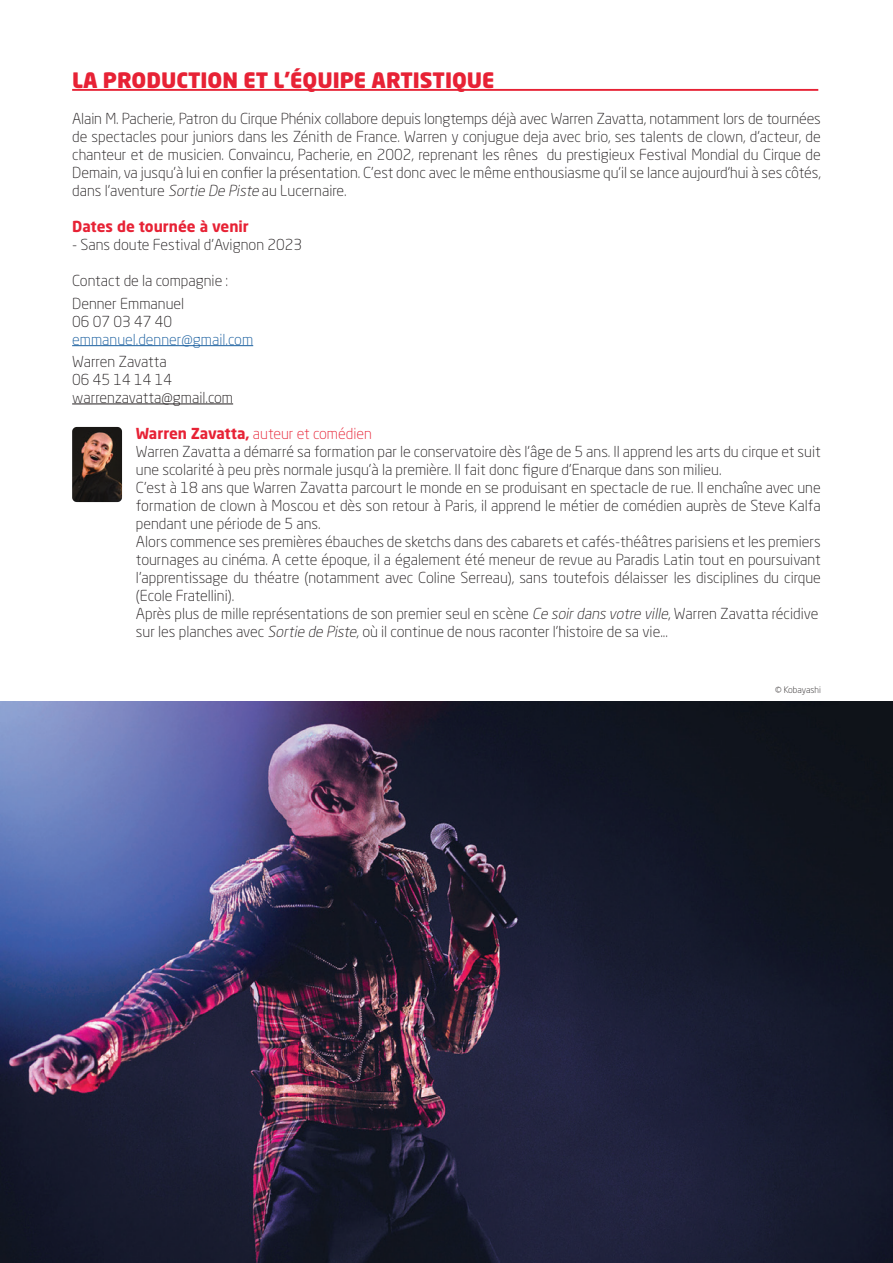
<style>
.page{position:relative;width:893px;height:1263px;background:#fff}
.page>*{position:absolute;margin:0;border:0;box-sizing:border-box;transform-origin:0 0}
.t1{font:900 21px "Neo Sans Std";color:#e72235}
.t2{font:300 15px/18px "Neo Sans Std";color:#231f20;text-align:justify}
.t3{font:300 15px "Neo Sans Std";color:#e72235}
.t4{font:300 15px "Neo Sans Std";color:#175d9e}
.t5{font:700 15px "Neo Sans W1 G";color:#e72235}
.t6{font:300 9px "Neo Sans Std";color:#231f20}
.s1{font-style:italic}
.s2{font-family:"Neo Sans W1 G";font-weight:700}
</style>
<div class="page">
<hr style="left:72px;top:89px;width:746px;height:2px;background:#e72235">
<hr style="left:72px;top:345px;width:181px;height:1px;background:#175d9e">
<hr style="left:72px;top:404px;width:161px;height:1px;background:#231f20">
<img style="left:0;top:701px;width:893px;height:562px">
<img style="left:72px;top:427px;width:50px;height:75px">
<p class="t1" style="left:72px;top:67px;width:424px">LA PRODUCTION ET L’ÉQUIPE ARTISTIQUE</p>
<p class="t2" style="left:72px;top:110px;width:750px">Alain M. Pacherie, Patron du Cirque Phénix collabore depuis longtemps déjà avec Warren Zavatta, notamment lors de tournées de spectacles pour juniors dans les Zénith de France. Warren y conjugue deja avec brio, ses talents de clown, d’acteur, de chanteur et de musicien. Convaincu, Pacherie, en 2002, reprenant les rênes du prestigieux Festival Mondial du Cirque de Demain, va jusqu’à lui en confier la présentation. C’est donc avec le même enthousiasme qu’il se lance aujourd’hui à ses côtés, dans l’aventure <span class="s1">Sortie De Piste</span> au Lucernaire.</p>
<p class="t5" style="left:72px;top:217px;width:178px">Dates de tournée à venir</p>
<p class="t2" style="left:72px;top:236px;width:232px">- Sans doute Festival d’Avignon 2023</p>
<p class="t2" style="left:72px;top:272px;width:158px">Contact de la compagnie :</p>
<p class="t2" style="left:72px;top:294px;width:114px">Denner Emmanuel</p>
<p class="t2" style="left:72px;top:312px;width:101px">06 07 03 47 40</p>
<p class="t4" style="left:72px;top:330px;width:183px">emmanuel.denner@gmail.com</p>
<p class="t2" style="left:72px;top:352px;width:96px">Warren Zavatta</p>
<p class="t2" style="left:72px;top:370px;width:101px">06 45 14 14 14</p>
<p class="t2" style="left:72px;top:388px;width:162px">warrenzavatta@gmail.com</p>
<p class="t3" style="left:136px;top:424px;width:237px"><span class="s2">Warren Zavatta,</span> auteur et comédien</p>
<p class="t2" style="left:136px;top:442px;width:686px">Warren Zavatta a démarré sa formation par le conservatoire dès l’âge de 5 ans. Il apprend les arts du cirque et suit une scolarité à peu près normale jusqu’à la première. Il fait donc figure d’Enarque dans son milieu.</p>
<p class="t2" style="left:136px;top:478px;width:686px">C’est à 18 ans que Warren Zavatta parcourt le monde en se produisant en spectacle de rue. Il enchaîne avec une formation de clown à Moscou et dès son retour à Paris, il apprend le métier de comédien auprès de Steve Kalfa pendant une période de 5 ans.</p>
<p class="t2" style="left:136px;top:532px;width:686px">Alors commence ses premières ébauches de sketchs dans des cabarets et cafés-théâtres parisiens et les premiers tournages au cinéma. A cette époque, il a également été meneur de revue au Paradis Latin tout en poursuivant l’apprentissage du théatre (notamment avec Coline Serreau), sans toutefois délaisser les disciplines du cirque (Ecole Fratellini).</p>
<p class="t2" style="left:136px;top:604px;width:684px">Après plus de mille représentations de son premier seul en scène <span class="s1">Ce soirdans votre ville</span>, Warren Zavatta récidive sur les planches avec <span class="s1">Sortie de Piste</span>, où il continue de nous raconter l’histoire de sa vie...</p>
<p class="t6" style="left:775px;top:684px;width:47px">© Kobayashi</p>
</div>
